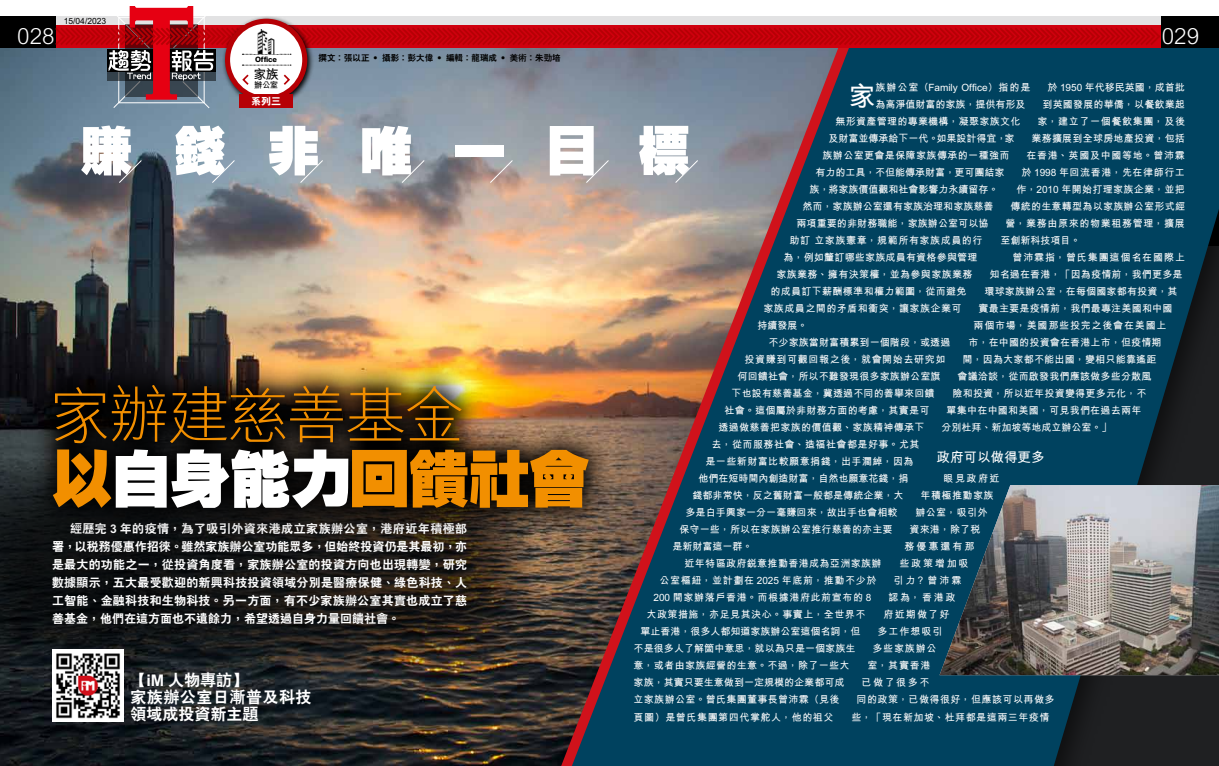
<style>
.page{position:relative;width:1219px;height:766px;background:#fff}
.page>*{position:absolute;margin:0;border:0;box-sizing:border-box;transform-origin:0 0}
.t1{font:61.8px "C Hei Ultra Bold HKSCS";letter-spacing:-.035em;color:#f28f00}
.t2{font:61.8px "M Hei Light HKSCS";letter-spacing:-.045em;color:#f28f00}
.t3{font:52.8px "C Hei Ultra Bold HKSCS";letter-spacing:.765em;color:#fff}
.t4{font:27px "M Hei Bold HKSCS";color:#fff}
.t5{font:22.4px "M Hei Light HKSCS";color:#fff}
.t6{font:16px/16.7px "C Hei 2 Xbold HKSCS";color:#fff}
.t7{font:13.5px "M Hei Bold HKSCS";color:#fff}
.t8{font:12.9px "M Hei Bold HKSCS";color:#000}
.t9{font:12px/18px "C Hei 2 Xbold HKSCS";color:#fff;text-align:justify}
.t10{font:10px "M Hei Bold HKSCS";letter-spacing:.03em;color:#fff}
.t11{font:10px "M Hei Bold HKSCS";color:#fff}
.t12{font:10px "M Hei Bold HKSCS";letter-spacing:.01em;color:#fff}
.t13{font:10px "M Hei Bold HKSCS";letter-spacing:.065em;color:#fff}
.t14{font:10px "M Hei Bold HKSCS";letter-spacing:.005em;color:#fff}
.t15{font:10px "M Hei Bold HKSCS";letter-spacing:.06em;color:#fff}
.t16{font:10px "M Hei Bold HKSCS";letter-spacing:.05em;color:#fff}
.t17{font:10px "M Hei Bold HKSCS";letter-spacing:.055em;color:#fff}
.t18{font:10px "M Hei Bold HKSCS";letter-spacing:.07em;color:#fff}
.t19{font:10px "M Hei Bold HKSCS";letter-spacing:.08em;color:#fff}
.t20{font:10px "M Hei Bold HKSCS";letter-spacing:.09em;color:#fff}
.t21{font:10px "M Hei Xbold HKSCS";color:#fff}
.t22{font:8.5px "C Hei 2 Xbold HKSCS";color:#000}
.t23{font:8.5px "M Hei Medium HKSCS";color:#000}
.t24{font:8.4px "M Hei Bold HKSCS";color:#000}
.t25{font:7.4px "M Hei Xbold HKSCS";letter-spacing:-.02em;color:#000}
.s1{color:#fff}
</style>
<div class="page">
<img style="left:0;top:47px;width:494px;height:718px">
<svg style="left:0;top:457px;width:494px;height:215px;background:#1a1917"></svg>
<div style="left:494px;top:20px;width:725px;height:745px;background:#000;opacity:.56"></div>
<svg style="left:1050px;top:47px;width:169px;height:718px;background:#08364b"></svg>
<div style="left:859px;top:109px;width:191px;height:656px;background:#00425f"></div>
<img style="left:535px;top:109px;width:324px;height:656px">
<img style="left:27px;top:359px;width:588px;height:176px">
<img style="left:939px;top:485px;width:280px;height:190px">
<svg style="left:118px;top:159px;width:25px;height:25px"></svg>
<svg style="left:211px;top:159px;width:25px;height:25px"></svg>
<svg style="left:299px;top:159px;width:25px;height:25px"></svg>
<svg style="left:401px;top:159px;width:25px;height:25px"></svg>
<svg style="left:489px;top:159px;width:25px;height:25px"></svg>
<svg style="left:585px;top:159px;width:25px;height:25px"></svg>
<svg style="left:674px;top:159px;width:25px;height:25px"></svg>
<img style="left:52px;top:649px;width:72px;height:72px">
<div style="left:0;top:25px;width:55px;height:22px;background:#000"></div>
<div style="left:0;top:17px;width:55px;height:8px;background:#000"></div>
<div style="left:1161px;top:25px;width:58px;height:22px;background:#000"></div>
<div style="left:1161px;top:17px;width:58px;height:8px;background:#000"></div>
<svg style="left:53px;top:6px;width:1109px;height:103px;background:#8e6e7c"></svg>
<img style="left:254px;top:29px;width:24px;height:25px">
<p class="t23" style="left:64px;top:15px;width:44px">15/04/2023</p>
<h3 class="t5" style="left:17px;top:20px;width:39px">028</h3>
<h3 class="t5" style="left:1162px;top:20px;width:39px">029</h3>
<p class="t25" style="left:255px;top:54px;width:23px">Office</p>
<p class="t22" style="left:319px;top:52px;width:244px">撰文︰張以正 ‧ 攝影︰彭大偉 ‧ 編輯︰龍瑞成 ‧ 美術︰朱勁培</p>
<p class="t8" style="left:253px;top:64px;width:27px">家族</p>
<p class="t24" style="left:254px;top:79px;width:26px">辦公室</p>
<h3 class="t4" style="left:848px;top:76px;width:28px">家</h3>
<p class="t11" style="left:875px;top:80px;width:157px">族辦公室（Family Office）指的是</p>
<p class="t11" style="left:1047px;top:80px;width:139px">於 1950 年代移民英國，成首批</p>
<p class="t10" style="left:1042px;top:97px;width:144px">到英國發展的華僑，以餐飲業起</p>
<p class="t18" style="left:1037px;top:114px;width:149px">家，建立了一個餐飲集團，及後</p>
<p class="t10" style="left:1031px;top:131px;width:155px">業務擴展到全球房地產投資，包括</p>
<p class="t18" style="left:1026px;top:148px;width:160px">在香港、英國及中國等地。曾沛霖</p>
<p class="t15" style="left:1021px;top:165px;width:165px">於 1998 年回流香港，先在律師行工</p>
<p class="t10" style="left:1016px;top:182px;width:170px">作，2010 年開始打理家族企業，並把</p>
<p class="t10" style="left:1010px;top:199px;width:176px">傳統的生意轉型為以家族辦公室形式經</p>
<p class="t13" style="left:1005px;top:216px;width:181px">營，業務由原來的物業租務管理，擴展</p>
<p class="t11" style="left:1000px;top:233px;width:81px">至創新科技項目。</p>
<p class="t20" style="left:1012px;top:250px;width:174px">曾沛霖指，曾氏集團這個名在國際上</p>
<p class="t10" style="left:989px;top:267px;width:194px">知名過在香港，「因為疫情前，我們更多是</p>
<p class="t10" style="left:984px;top:284px;width:195px">環球家族辦公室，在每個國家都有投資，其</p>
<p class="t10" style="left:978px;top:301px;width:195px">實最主要是疫情前，我們最專注美國和中國</p>
<p class="t19" style="left:973px;top:318px;width:194px">兩個市場，美國那些投完之後會在美國上</p>
<p class="t10" style="left:968px;top:335px;width:195px">市，在中國的投資會在香港上市，但疫情期</p>
<p class="t10" style="left:962px;top:352px;width:195px">間，因為大家都不能出國，變相只能靠遙距</p>
<p class="t10" style="left:957px;top:369px;width:195px">會議洽談，從而啟發我們應該做多些分散風</p>
<p class="t10" style="left:952px;top:386px;width:195px">險和投資，所以近年投資變得更多元化，不</p>
<p class="t10" style="left:946px;top:403px;width:196px">單集中在中國和美國，可見我們在過去兩年</p>
<p class="t11" style="left:941px;top:420px;width:171px">分別杜拜、新加坡等地成立辦公室。」</p>
<h3 class="t7" style="left:936px;top:446px;width:109px">政府可以做得更多</h3>
<p class="t10" style="left:943px;top:471px;width:57px">眼見政府近</p>
<p class="t16" style="left:920px;top:488px;width:74px">年積極推動家族</p>
<p class="t10" style="left:915px;top:505px;width:73px">辧公室，吸引外</p>
<p class="t10" style="left:909px;top:522px;width:72px">資來港，除了稅</p>
<p class="t10" style="left:904px;top:539px;width:71px">務優惠還有那</p>
<p class="t10" style="left:899px;top:556px;width:70px">些政策增加吸</p>
<p class="t10" style="left:893px;top:573px;width:69px">引力？曾沛霖</p>
<p class="t10" style="left:888px;top:590px;width:68px">認為，香港政</p>
<p class="t10" style="left:883px;top:607px;width:67px">府近期做了好</p>
<p class="t10" style="left:877px;top:624px;width:66px">多工作想吸引</p>
<p class="t10" style="left:872px;top:641px;width:65px">多些家族辦公</p>
<p class="t10" style="left:867px;top:658px;width:64px">室，其實香港</p>
<p class="t10" style="left:861px;top:675px;width:69px">已做了很多不</p>
<p class="t16" style="left:856px;top:692px;width:199px">同的政策，已做得很好，但應該可以再做多</p>
<p class="t17" style="left:851px;top:709px;width:199px">些，「現在新加坡、杜拜都是這兩三年疫情</p>
<p class="t21" style="left:251px;top:95px;width:31px">系列三</p>
<p class="t11" style="left:875px;top:97px;width:151px">為高淨值財富的家族，提供有形及</p>
<p class="t10" style="left:835px;top:114px;width:186px">無形資產管理的專業機構，凝聚家族文化</p>
<p class="t11" style="left:828px;top:131px;width:187px">及財富並傳承給下一代。如果設計得宜，家</p>
<p class="t10" style="left:822px;top:148px;width:188px">族辦公室更會是保障家族傳承的一種強而</p>
<p class="t11" style="left:815px;top:165px;width:190px">有力的工具，不但能傳承財富，更可團結家</p>
<p class="t11" style="left:809px;top:182px;width:190px">族，將家族價值觀和社會影響力永續留存。</p>
<p class="t14" style="left:802px;top:199px;width:193px">然而，家族辦公室還有家族治理和家族慈善</p>
<p class="t12" style="left:796px;top:216px;width:194px">兩項重要的非財務職能，家族辦公室可以協</p>
<p class="t15" style="left:789px;top:233px;width:194px">助訂 立家族憲章，規範所有家族成員的行</p>
<p class="t10" style="left:783px;top:250px;width:195px">為，例如釐訂哪些家族成員有資格參與管理</p>
<p class="t10" style="left:776px;top:267px;width:197px">家族業務、擁有決策權，並為參與家族業務</p>
<p class="t10" style="left:770px;top:284px;width:197px">的成員訂下薪酬標準和權力範圍，從而避免</p>
<p class="t10" style="left:763px;top:301px;width:199px">家族成員之間的矛盾和衝突，讓家族企業可</p>
<p class="t10" style="left:757px;top:318px;width:51px">持續發展。</p>
<p class="t12" style="left:768px;top:335px;width:183px">不少家族當財富積累到一個階段，或透過</p>
<p class="t13" style="left:744px;top:352px;width:203px">投資賺到可觀回報之後，就會開始去研究如</p>
<p class="t10" style="left:737px;top:369px;width:205px">何回饋社會，所以不難發現很多家族辦公室旗</p>
<p class="t10" style="left:731px;top:386px;width:205px">下也設有慈善基金，冀透過不同的善舉來回饋</p>
<p class="t10" style="left:724px;top:403px;width:206px">社會。這個屬於非財務方面的考慮，其實是可</p>
<p class="t10" style="left:718px;top:420px;width:207px">透過做慈善把家族的價值觀、家族精神傳承下</p>
<p class="t16" style="left:711px;top:437px;width:209px">去，從而服務社會、造福社會都是好事。尤其</p>
<p class="t10" style="left:705px;top:454px;width:209px">是一些新財富比較願意捐錢，出手濶綽，因為</p>
<p class="t11" style="left:698px;top:471px;width:211px">他們在短時間內創造財富，自然也願意花錢，捐</p>
<p class="t14" style="left:692px;top:488px;width:213px">錢都非常快，反之舊財富一般都是傳統企業，大</p>
<p class="t12" style="left:685px;top:505px;width:213px">多是白手興家一分一毫賺回來，故出手也會相較</p>
<p class="t10" style="left:679px;top:522px;width:215px">保守一些，所以在家族辦公室推行慈善的亦主要</p>
<p class="t11" style="left:672px;top:539px;width:81px">是新財富這一群。</p>
<p class="t10" style="left:684px;top:556px;width:199px">近年特區政府銳意推動香港成為亞洲家族辦</p>
<p class="t13" style="left:659px;top:573px;width:218px">公室樞紐，並計劃在 2025 年底前，推動不少於</p>
<p class="t13" style="left:653px;top:590px;width:219px">200 間家辦落戶香港。而根據港府此前宣布的 8</p>
<p class="t17" style="left:646px;top:607px;width:221px">大政策措施，亦足見其決心。事實上，全世界不</p>
<p class="t11" style="left:640px;top:624px;width:221px">單止香港，很多人都知道家族辦公室這個名詞，但</p>
<p class="t12" style="left:634px;top:641px;width:223px">不是很多人了解箇中意思，就以為只是一個家族生</p>
<p class="t10" style="left:634px;top:658px;width:217px">意，或者由家族經營的生意。不過，除了一些大</p>
<p class="t14" style="left:634px;top:675px;width:212px">家族，其實只要生意做到一定規模的企業都可成</p>
<p class="t10" style="left:634px;top:692px;width:207px">立家族辦公室。曾氏集團董事長曾沛霖（見後</p>
<p class="t15" style="left:634px;top:709px;width:201px">頁圖）是曾氏集團第四代掌舵人，他的祖父</p>
<h2 class="t3" style="left:80px;top:116px;width:612px">賺錢非唯一目標</h2>
<h1 class="t2" style="left:50px;top:372px;width:417px">家辦建慈善基金</h1>
<h1 class="t1" style="left:51px;top:438px;width:540px">以<span class="s1">自身能力</span>回饋社會</h1>
<p class="t9" style="left:52px;top:519px;width:417px;text-indent:18px">經歷完 3 年的疫情，為了吸引外資來港成立家族辦公室，港府近年積極部署，以稅務優惠作招徠。雖然家族辦公室功能眾多，但始終投資仍是其最初，亦是最大的功能之一，從投資角度看，家族辦公室的投資方向也出現轉變，研究數據顯示，五大最受歡迎的新興科技投資領域分別是醫療保健、綠色科技、人工智能、金融科技和生物科技。另一方面，有不少家族辦公室其實也成立了慈善基金，他們在這方面也不遺餘力，希望透過自身力量回饋社會。</p>
<h3 class="t6" style="left:130px;top:672px;width:183px">【iM 人物專訪】<br>家族辦公室日漸普及科技領域成投資新主題</h3>
</div>
